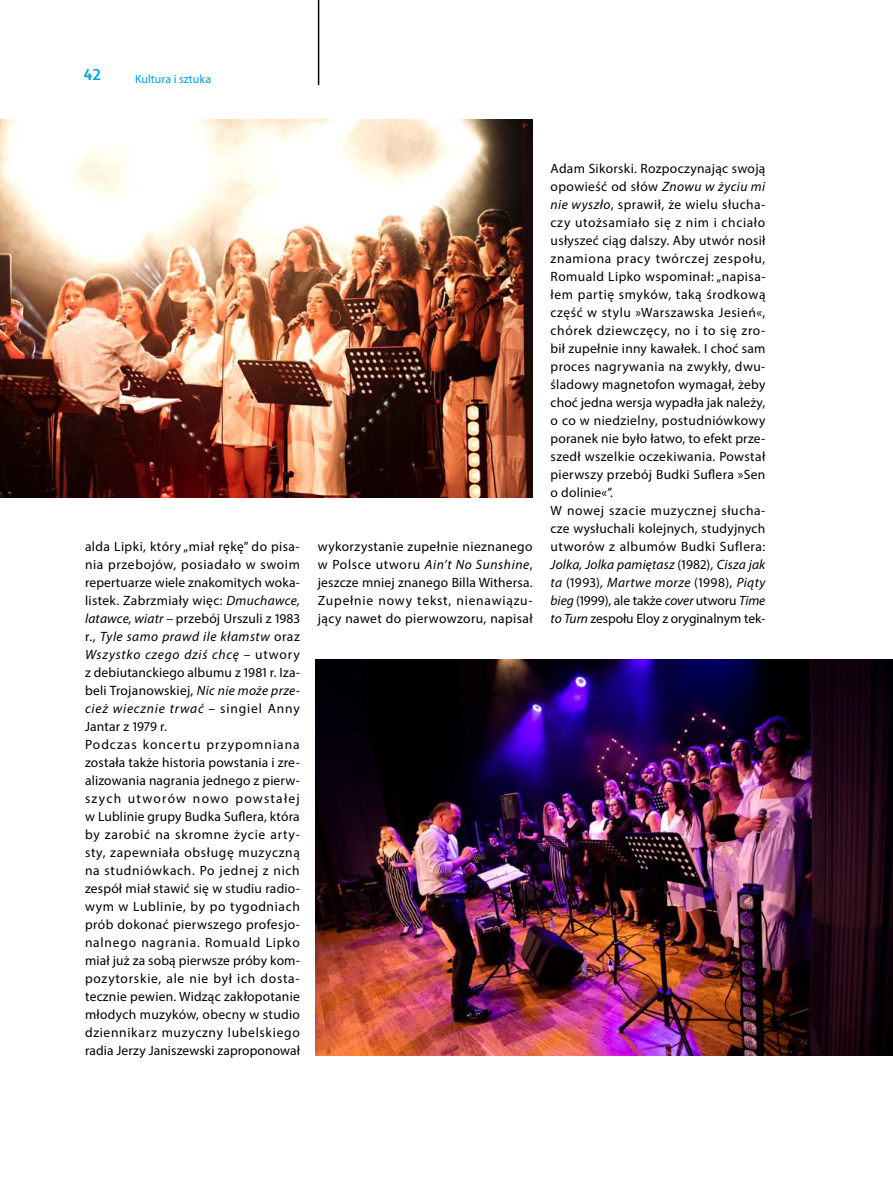
<style>
.page{position:relative;width:893px;height:1191px;background:#fff}
.page>*{position:absolute;margin:0;border:0;box-sizing:border-box;transform-origin:0 0}
.t1{font:700 16.5px "Corbel";color:#009fe3}
.t2{font:13.5px/18px "Myriad Pro";letter-spacing:.03em;color:#000}
.t3{font:12px "Myriad Pro";color:#009fe3}
.s1{font-style:italic}
</style>
<div class="page">
<hr style="left:318px;top:0;width:1px;height:85px;background:#000">
<img style="left:0;top:119px;width:533px;height:378px">
<img style="left:315px;top:659px;width:578px;height:396px">
<p class="t1" style="left:84px;top:65px;width:19px">42</p>
<p class="t3" style="left:135px;top:71px;width:78px">Kultura i sztuka</p>
<p class="t2" style="left:85px;top:537px;width:216px">alda Lipki, który „miał rękę” do pisa&shy;nia przebojów, posiadało w swoim repertuarze wiele znakomitych woka&shy;listek. Zabrzmiały więc: <span class="s1">Dmuchawce, latawce, wiatr –</span> przebój Urszuli z 1983 r., <span class="s1">Tyle samo prawd ile kłamstw</span> oraz <span class="s1">Wszystko czego dziś chcę –</span> utwory z debiutanckiego albumu z 1981 r. Iza&shy;beli Trojanowskiej, <span class="s1">Nic nie może prze&shy;cież wiecznie trwać –</span> singiel Anny Jantar z 1979 r.<br>Podczas koncertu przypomniana została także historia powstania i zre&shy;alizowania nagrania jednego z pierw&shy;szych utworów nowo powstałej w Lublinie grupy Budka Suflera, która by zarobić na skromne życie arty&shy;sty, zapewniała obsługę muzyczną na studniówkach. Po jednej z nich zespół miał stawić się w studiu radio&shy;wym w Lublinie, by po tygodniach prób dokonać pierwszego profesjo&shy;nalnego nagrania. Romuald Lipko miał już za sobą pierwsze próby kom&shy;pozytorskie, ale nie był ich dosta&shy;tecznie pewien. Widząc zakłopotanie młodych muzyków, obecny w studio dziennikarz muzyczny lubelskiego radia Jerzy Janiszewski zaproponował</p>
<p class="t2" style="left:318px;top:537px;width:216px;text-align:justify">wykorzystanie zupełnie nieznanego w Polsce utworu <span class="s1">Ain’t No Sunshine</span>, jeszcze mniej znanego Billa Withersa.<br>Zupełnie nowy tekst, nienawiązu&shy;jący nawet do pierwowzoru, napisał</p>
<p class="t2" style="left:551px;top:159px;width:216px">Adam Sikorski. Rozpoczynając swoją opowieść od słów <span class="s1">Znowu w życiu mi nie wyszło</span>, sprawił, że wielu słucha&shy;czy utożsamiało się z nim i chciało usłyszeć ciąg dalszy. Aby utwór nosił znamiona pracy twórczej zespołu, Romuald Lipko wspominał: „napisa&shy;łem partię smyków, taką środkową część w stylu »Warszawska Jesień«, chórek dziewczęcy, no i to się zro&shy;bił zupełnie inny kawałek. I choć sam proces nagrywania na zwykły, dwu&shy;śladowy magnetofon wymagał, żeby choć jedna wersja wypadła jak należy, o co w niedzielny, postudniówkowy poranek nie było łatwo, to efekt prze&shy;szedł wszelkie oczekiwania. Powstał pierwszy przebój Budki Suflera »Sen o dolinie«”.<br>W nowej szacie muzycznej słucha&shy;cze wysłuchali kolejnych, studyjnych utworów z albumów Budki Suflera:<br><span class="s1">Jolka, Jolka pamiętasz</span> (1982), <span class="s1">Cisza jak ta</span> (1993)<span class="s1">, Martwe morze</span> (1998), <span class="s1">Piąty bieg</span> (1999), ale także <span class="s1">cover</span> utworu <span class="s1">Time to Turn</span> zespołu Eloy z oryginalnym tek-</p>
</div>
